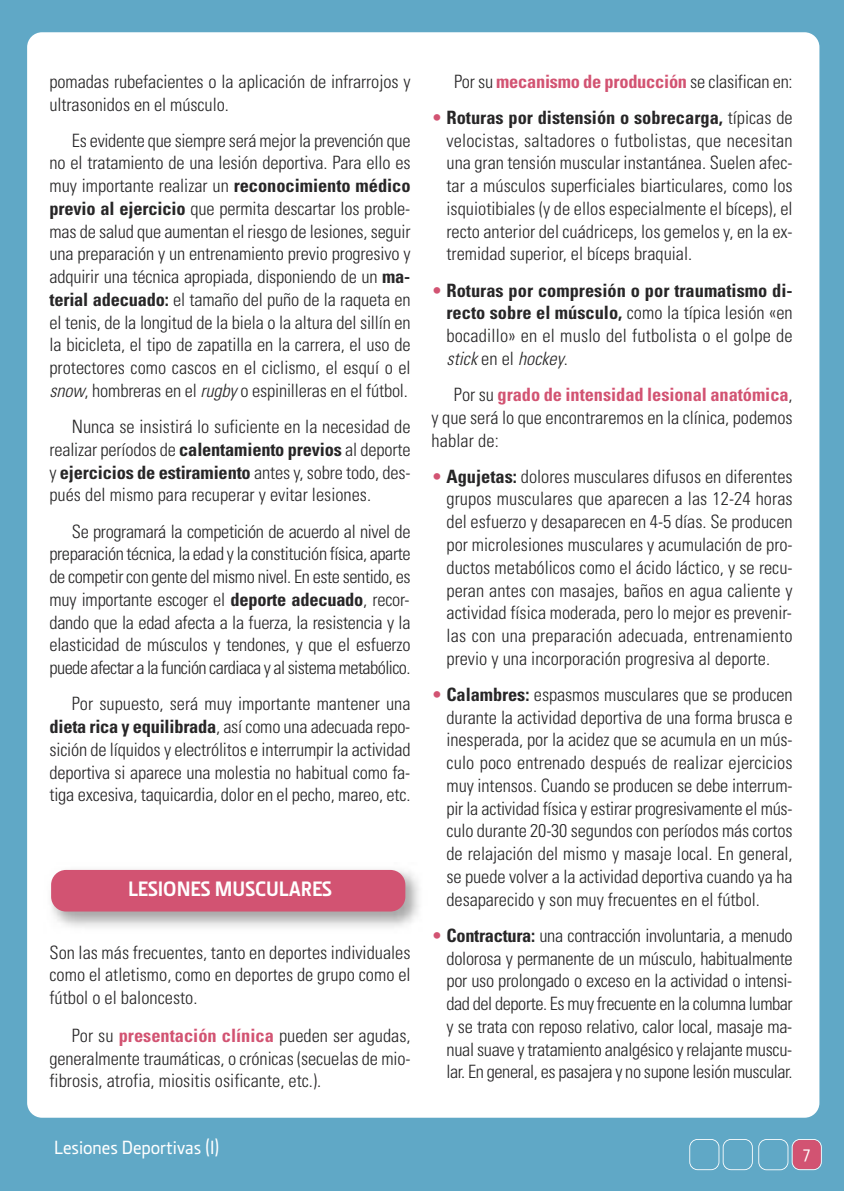
<style>
.page{position:relative;width:844px;height:1191px;background:#fff}
.page>*{position:absolute;margin:0;border:0;box-sizing:border-box;transform-origin:0 0}
.t1{font:700 21px "Section";color:#fff}
.t2{font:500 19.25px "Section";color:#fff}
.t3{font:300 condensed 18.38px/22.8px "Univers LT Std";letter-spacing:-.005em;color:#272627;text-align:justify}
.t4{font:700 condensed 18.38px "Univers LT Std";letter-spacing:-.015em;color:#d25372}
.t5{font:500 17.5px "Section";color:#fff}
.s1{font-weight:700}
.s2{font-style:italic}
.s3{font-weight:700;color:#d25372}
.s4{font-weight:300;color:#272627}
.s5{color:#d25372}
</style>
<div class="page">
<div style="left:0;top:0;width:843px;height:1191px;background:#60a8c6"></div>
<div style="left:27px;top:32px;width:792px;height:1085px;background:#fff;border-radius:15px"></div>
<div style="left:758px;top:1139px;width:30px;height:31px;border:2px solid #fff;border-radius:8px"></div>
<div style="left:722px;top:1139px;width:30px;height:31px;border:2px solid #fff;border-radius:8px"></div>
<div style="left:689px;top:1139px;width:30px;height:31px;border:2px solid #fff;border-radius:8px"></div>
<div style="left:792px;top:1139px;width:28px;height:30px;background:#d25372;border-radius:7px"></div>
<div style="left:791px;top:1139px;width:30px;height:31px;border:2px solid #fff;border-radius:8px"></div>
<img style="left:51px;top:869px;width:368px;height:59px">
<div style="left:51px;top:870px;width:354px;height:41px;background:#d25372;border-radius:15px"></div>
<p class="t3" style="left:49px;top:71px;width:362px">pomadas rubefacientes o la aplicación de infrarrojos y ultrasonidos en el músculo.</p>
<p class="t3" style="left:49px;top:130px;width:362px;text-indent:22px">Es evidente que siempre será mejor la prevención que no el tratamiento de una lesión deportiva. Para ello es muy importante realizar un <span class="s1">reconocimiento médico previo al ejercicio</span> que permita descartar los proble&shy;mas de salud que aumentan el riesgo de lesiones, seguir una preparación y un entrenamiento previo progresivo y adquirir una técnica apropiada, disponiendo de un <span class="s1">ma&shy;terial adecuado:</span> el tamaño del puño de la raqueta en el tenis, de la longitud de la biela o la altura del sillín en la bicicleta, el tipo de zapatilla en la carrera, el uso de protectores como cascos en el ciclismo, el esquí o el <span class="s2">snow</span>, hombreras en el <span class="s2">rugby</span> o espinilleras en el fútbol.</p>
<p class="t3" style="left:49px;top:417px;width:362px;text-indent:22px">Nunca se insistirá lo suficiente en la necesidad de realizar períodos de <span class="s1">calentamiento previos</span> al deporte y <span class="s1">ejercicios de estiramiento</span> antes y, sobre todo, des&shy;pués del mismo para recuperar y evitar lesiones.</p>
<p class="t3" style="left:49px;top:521px;width:362px;text-indent:22px">Se programará la competición de acuerdo al nivel de preparación técnica, la edad y la constitución física, aparte de competir con gente del mismo nivel. En este sentido, es muy importante escoger el <span class="s1">deporte adecuado</span>, recor&shy;dando que la edad afecta a la fuerza, la resistencia y la elasticidad de músculos y tendones, y que el esfuerzo puede afectar a la función cardiaca y al sistema metabólico.</p>
<p class="t3" style="left:49px;top:694px;width:362px;text-indent:22px">Por supuesto, será muy importante mantener una <span class="s1">dieta rica y equilibrada</span>, así como una adecuada repo&shy;sición de líquidos y electrólitos e interrumpir la actividad deportiva si aparece una molestia no habitual como fa&shy;tiga excesiva, taquicardia, dolor en el pecho, mareo, etc.</p>
<p class="t1" style="left:128px;top:881px;width:205px">LESIONES MUSCULARES</p>
<p class="t3" style="left:49px;top:942px;width:362px">Son las más frecuentes, tanto en deportes individuales como el atletismo, como en deportes de grupo como el fútbol o el baloncesto.</p>
<p class="t3" style="left:49px;top:1025px;width:362px;text-indent:22px">Por su <span class="s3">presentación clínica</span> pueden ser agudas, generalmente traumáticas, o crónicas (secuelas de mio&shy;fibrosis, atrofia, miositis osificante, etc.).</p>
<p class="t4" style="left:454px;top:74px;width:340px"><span class="s4">Por su</span> mecanismo de producción <span class="s4">se clasifican en:</span></p>
<p class="t3" style="left:446px;top:108px;width:347px;text-indent:-15px"><span class="s5">•</span> <span class="s1">Roturas por distensión o sobrecarga,</span> típicas de velocistas, saltadores o futbolistas, que necesitan una gran tensión muscular instantánea. Suelen afec&shy;tar a músculos superficiales biarticulares, como los isquiotibiales (y de ellos especialmente el bíceps), el recto anterior del cuádriceps, los gemelos y, en la ex&shy;tremidad superior, el bíceps braquial.</p>
<p class="t3" style="left:446px;top:280px;width:347px;text-indent:-15px"><span class="s5">•</span> <span class="s1">Roturas por compresión o por traumatismo di&shy;recto sobre el músculo,</span> como la típica lesión «en bocadillo» en el muslo del futbolista o el golpe de <span class="s2">stick</span> en el <span class="s2">hockey</span>.</p>
<p class="t3" style="left:431px;top:385px;width:362px;text-indent:22px">Por su <span class="s3">grado de intensidad lesional anatómica</span>, y que será lo que encontraremos en la clínica, podemos hablar de:</p>
<p class="t3" style="left:446px;top:466px;width:347px;text-indent:-15px"><span class="s5">•</span> <span class="s1">Agujetas:</span> dolores musculares difusos en diferentes grupos musculares que aparecen a las 12-24 horas del esfuerzo y desaparecen en 4-5 días. Se producen por microlesiones musculares y acumulación de pro&shy;ductos metabólicos como el ácido láctico, y se recu&shy;peran antes con masajes, baños en agua caliente y actividad física moderada, pero lo mejor es prevenir&shy;las con una preparación adecuada, entrenamiento previo y una incorporación progresiva al deporte.</p>
<p class="t3" style="left:446px;top:684px;width:347px;text-indent:-15px"><span class="s5">•</span> <span class="s1">Calambres:</span> espasmos musculares que se producen durante la actividad deportiva de una forma brusca e inesperada, por la acidez que se acumula en un mús&shy;culo poco entrenado después de realizar ejercicios muy intensos. Cuando se producen se debe interrum&shy;pir la actividad física y estirar progresivamente el mús&shy;culo durante 20-30 segundos con períodos más cortos de relajación del mismo y masaje local. En general, se puede volver a la actividad deportiva cuando ya ha desaparecido y son muy frecuentes en el fútbol.</p>
<p class="t3" style="left:446px;top:925px;width:347px;text-indent:-15px"><span class="s5">•</span> <span class="s1">Contractura:</span> una contracción involuntaria, a menudo dolorosa y permanente de un músculo, habitualmente por uso prolongado o exceso en la actividad o intensi&shy;dad del deporte. Es muy frecuente en la columna lumbar y se trata con reposo relativo, calor local, masaje ma&shy;nual suave y tratamiento analgésico y relajante muscu&shy;lar. En general, es pasajera y no supone lesión muscular.</p>
<p class="t2" style="left:54px;top:1139px;width:167px">Lesiones Deportivas (I)</p>
<p class="t5" style="left:803px;top:1145px;width:9px">7</p>
</div>
